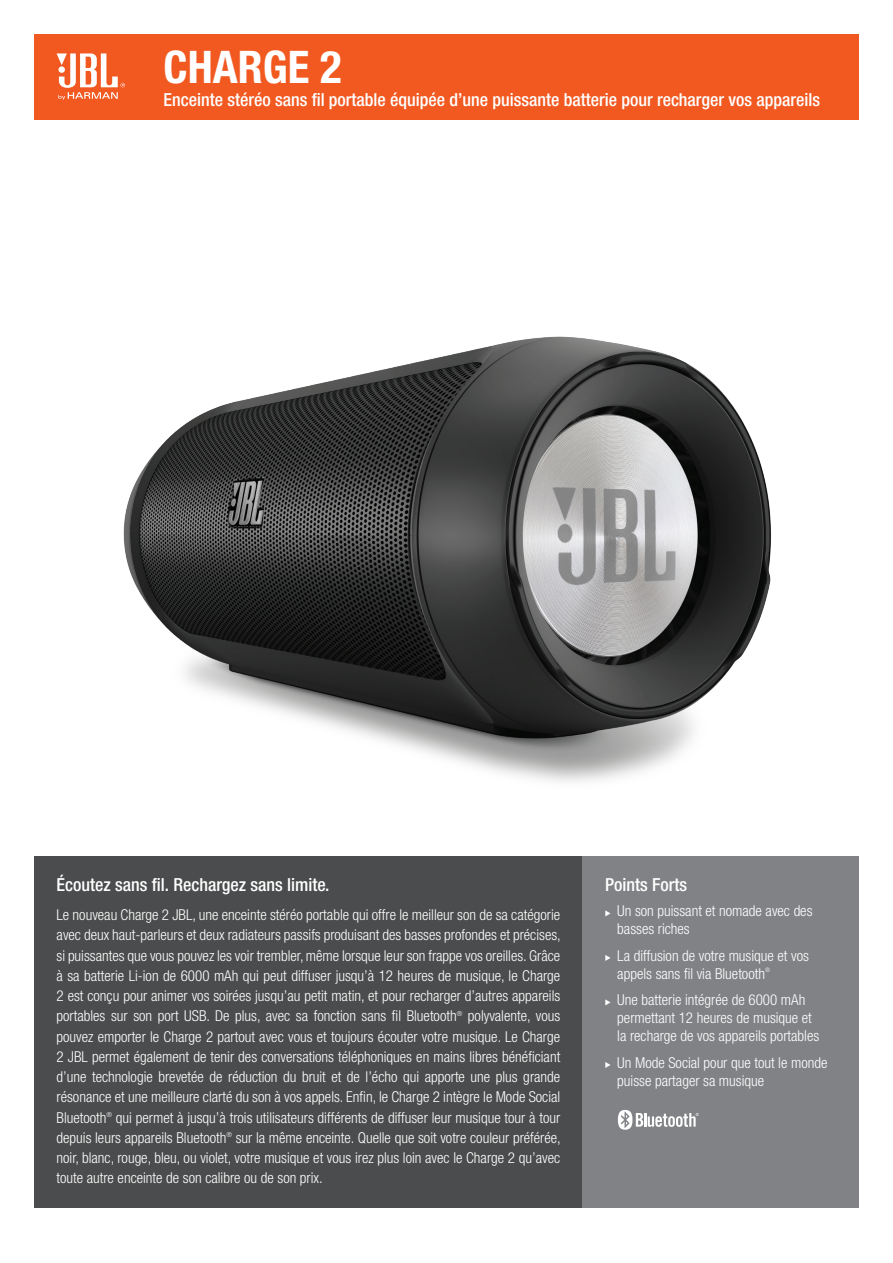
<style>
.page{position:relative;width:893px;height:1263px;background:#fff}
.page>*{position:absolute;margin:0;border:0;box-sizing:border-box;transform-origin:0 0}
.t1{font:700 condensed 45px "Helvetica Neue LT Pro";color:#fff}
.t2{font:500 condensed 18px "Helvetica Neue LT Pro";color:#fff}
.t3{font:300 condensed 15px/20.2px "Helvetica Neue LT Pro";color:#fff}
.t4{font:300 condensed 6.15px "Helvetica Neue LT Pro";color:#fff}
</style>
<div class="page">
<div style="left:34px;top:856px;width:549px;height:352px;background:#4b4c4d"></div>
<div style="left:583px;top:856px;width:276px;height:352px;background:#808285"></div>
<svg style="left:605px;top:910px;width:5px;height:6px"></svg>
<svg style="left:605px;top:955px;width:5px;height:6px"></svg>
<svg style="left:605px;top:999px;width:5px;height:6px"></svg>
<svg style="left:605px;top:1062px;width:5px;height:6px"></svg>
<div style="left:34px;top:34px;width:825px;height:85px;background:#f15921"></div>
<svg style="left:57px;top:53px;width:68px;height:47px"></svg>
<svg style="left:618px;top:1110px;width:81px;height:20px"></svg>
<img style="left:123px;top:336px;width:648px;height:446px">
<p class="t1" style="left:163px;top:40px;width:180px">CHARGE 2</p>
<p class="t2" style="left:163px;top:89px;width:658px">Enceinte stéréo sans fil portable équipée d’une puissante batterie pour recharger vos appareils</p>
<p class="t2" style="left:57px;top:874px;width:274px">Écoutez sans fil. Rechargez sans limite.</p>
<p class="t3" style="left:57px;top:905px;width:506px;text-align:justify">Le nouveau Charge 2 JBL, une enceinte stéréo portable qui offre le meilleur son de sa catégorie avec deux haut-parleurs et deux radiateurs passifs produisant des basses profondes et précises, si puissantes que vous pouvez les voir trembler, même lorsque leur son frappe vos oreilles. Grâce à sa batterie Li-ion de 6000 mAh qui peut diffuser jusqu’à 12 heures de musique, le Charge 2 est conçu pour animer vos soirées jusqu’au petit matin, et pour recharger d’autres appareils portables sur son port USB. De plus, avec sa fonction sans fil Bluetooth<sup>®</sup> polyvalente, vous pouvez emporter le Charge 2 partout avec vous et toujours écouter votre musique. Le Charge 2 JBL permet également de tenir des conversations téléphoniques en mains libres bénéficiant d’une technologie brevetée de réduction du bruit et de l’écho qui apporte une plus grande résonance et une meilleure clarté du son à vos appels. Enfin, le Charge 2 intègre le Mode Social Bluetooth<sup>®</sup> qui permet à jusqu’à trois utilisateurs différents de diffuser leur musique tour à tour depuis leurs appareils Bluetooth<sup>®</sup> sur la même enceinte. Quelle que soit votre couleur préférée, noir, blanc, rouge, bleu, ou violet, votre musique et vous irez plus loin avec le Charge 2 qu’avec toute autre enceinte de son calibre ou de son prix.</p>
<p class="t2" style="left:605px;top:874px;width:83px">Points Forts</p>
<p class="t3" style="left:617px;top:902px;width:197px;line-height:18px">Un son puissant et nomade avec des basses riches</p>
<p class="t3" style="left:617px;top:946px;width:193px;line-height:18px">La diffusion de votre musique et vos appels sans fil via Bluetooth</p>
<p class="t4" style="left:765px;top:967px;width:6px">®</p>
<p class="t3" style="left:617px;top:991px;width:203px;line-height:18px">Une batterie intégrée de 6000 mAh permettant 12 heures de musique et la recharge de vos appareils portables</p>
<p class="t3" style="left:617px;top:1053px;width:212px;line-height:18px">Un Mode Social pour que tout le monde puisse partager sa musique</p>
</div>
